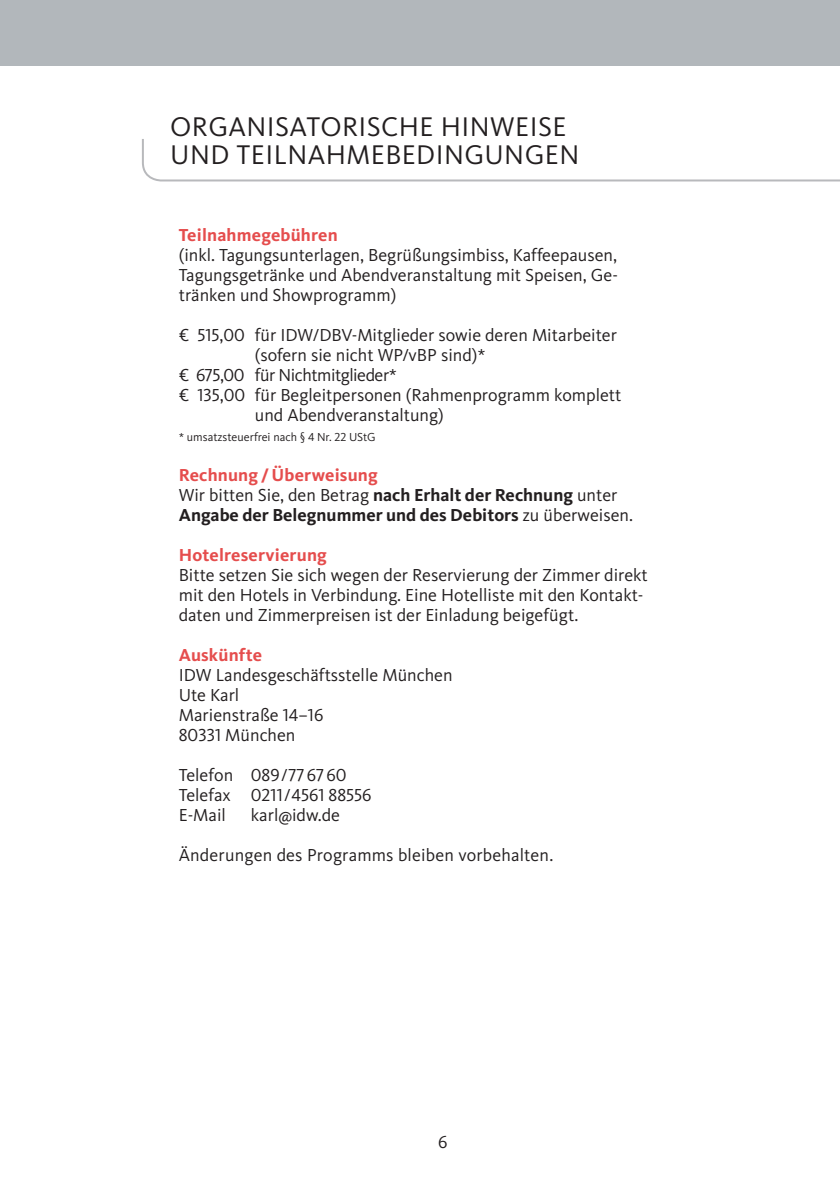
<style>
.page{position:relative;width:840px;height:1191px;background:#fff}
.page>*{position:absolute;margin:0;border:0;box-sizing:border-box;transform-origin:0 0}
.t1{font:28px/28px "Kievit IDW";letter-spacing:.015em;color:#231f20}
.t2{font:18px/20px "Kievit IDW";color:#231f20}
.t3{font:700 18px/20px "Kievit IDW";color:#231f20}
.t4{font:700 18px "Kievit IDW";letter-spacing:.01em;color:#e54d4d}
.t5{font:18px "Kievit IDW";letter-spacing:-.025em;color:#231f20}
.t6{font:12px "Kievit IDW";color:#231f20}
.s1{color:#e54d4d}
.s2{font-weight:400}
</style>
<div class="page">
<svg style="left:142px;top:139px;width:697px;height:43px"></svg>
<div style="left:0;top:0;width:839px;height:65px;background:#b2b7bb"></div>
<h1 class="t1" style="left:170px;top:113px;width:410px">ORGANISATORISCHE HINWEISE<br>UND TEILNAHMEBEDINGUNGEN</h1>
<p class="t4" style="left:179px;top:224px;width:160px">Teilnahmegebühren</p>
<p class="t2" style="left:179px;top:244px;width:440px;text-align:justify">(inkl. Tagungsunterlagen, Begrüßungsimbiss, Kaffeepausen, Tagungsgetränke und Abendveranstaltung mit Speisen, Ge&shy;tränken und Showprogramm)</p>
<p class="t2" style="left:179px;top:324px;width:439px">€ 515,00 für IDW/DBV-Mitglieder sowie deren Mitarbeiter</p>
<p class="t2" style="left:255px;top:344px;width:232px">(sofern sie nicht WP/vBP sind)*</p>
<p class="t5" style="left:179px;top:364px;width:219px">€ 675,00 für Nichtmitglieder*</p>
<p class="t2" style="left:179px;top:384px;width:444px">€ 135,00 für Begleitpersonen (Rahmenprogramm komplett</p>
<p class="t2" style="left:255px;top:404px;width:190px">und Abendveranstaltung)</p>
<p class="t6" style="left:179px;top:429px;width:198px">* umsatzsteuerfrei nach § 4 Nr. 22 UStG</p>
<p class="t3" style="left:179px;top:464px;width:455px"><span class="s1">Rechnung / Überweisung<br></span><span class="s2">Wir bitten Sie, den Betrag</span> nach Erhalt der Rechnung <span class="s2">unter<br></span>Angabe der Belegnummer und des Debitors <span class="s2">zu überweisen.</span></p>
<p class="t4" style="left:179px;top:544px;width:149px">Hotelreservierung</p>
<p class="t2" style="left:179px;top:564px;width:470px">Bitte setzen Sie sich wegen der Reservierung der Zimmer direkt mit den Hotels in Verbindung. Eine Hotelliste mit den Kontakt&shy;daten und Zimmerpreisen ist der Einladung beigefügt.</p>
<p class="t4" style="left:179px;top:644px;width:85px">Auskünfte</p>
<p class="t2" style="left:179px;top:664px;width:275px">IDW Landesgeschäftsstelle München<br>Ute Karl<br>Marienstraße 14–16<br>80331 München</p>
<p class="t2" style="left:179px;top:764px;width:194px">Telefon 089/776760<br>Telefax 0211/4561 88556<br>E-Mail</p>
<p class="t2" style="left:251px;top:804px;width:91px">karl@idw.de</p>
<p class="t2" style="left:179px;top:844px;width:376px">Änderungen des Programms bleiben vorbehalten.</p>
<p class="t2" style="left:438px;top:1131px;width:11px">6</p>
</div>
